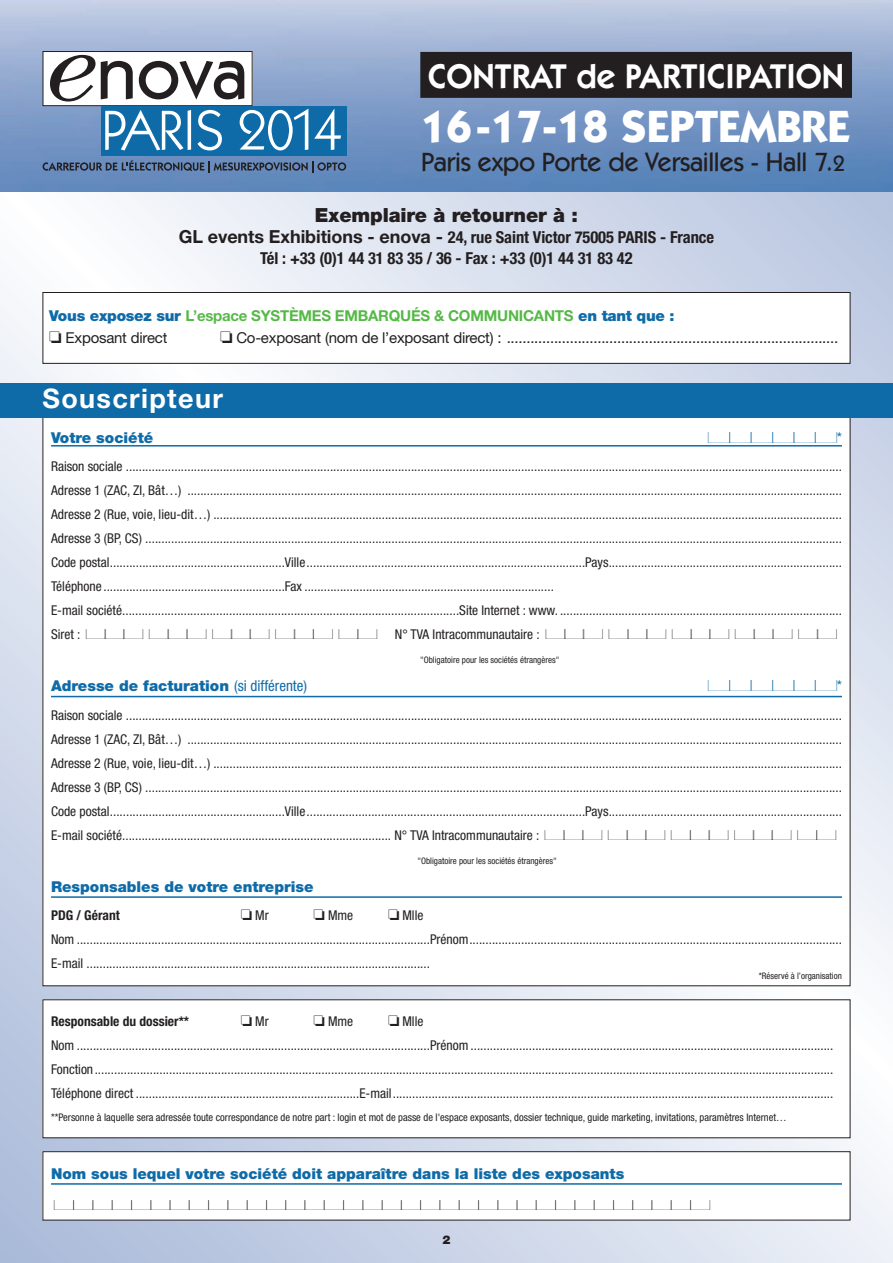
<style>
.page{position:relative;width:893px;height:1263px;background:#fff}
.page>*{position:absolute;margin:0;border:0;box-sizing:border-box;transform-origin:0 0}
.t1{font:700 45.45px "ITC Kabel Std";letter-spacing:.005em;color:#fff}
.t2{font:600 34.5px "ITC Kabel Std";color:#fff}
.t3{font:700 27px "Helvetica Neue LT Std";letter-spacing:.05em;color:#fff}
.t4{font:500 26.55px "ITC Kabel Std";letter-spacing:-.015em;color:#231f20}
.t5{font:900 19.5px "Helvetica Neue LT Std";letter-spacing:-.005em;color:#231f20}
.t6{font:700 condensed 16.5px/21px "Helvetica Neue LT Std";letter-spacing:-.005em;color:#231f20;text-align:center}
.t7{font:900 15px "Helvetica Neue LT Std";color:#0f6ba8}
.t8{font:15px "Helvetica Neue LT Std";letter-spacing:-.015em;color:#231f20}
.t9{font:700 15px "Helvetica Neue LT Std";letter-spacing:-.015em;color:#56b947}
.t10{font:15px "Peignes Plain";color:#0f6ba8;scale:2 1}
.t11{font:condensed 13.5px/24px "Helvetica Neue LT Std";color:#231f20}
.t12{font:13.5px "Peignes Plain";color:#231f20;scale:2 1}
.t13{font:700 condensed 13.5px "Helvetica Neue LT Std";color:#231f20}
.t14{font:13.5px "Peignes Plain";letter-spacing:-.02em;color:#231f20;scale:2 1}
.t15{font:900 12px "Helvetica Neue LT Std";color:#231f20}
.t16{font:condensed 10.5px "Helvetica Neue LT Std";color:#231f20}
.t17{font:condensed 9px "Helvetica Neue LT Std";color:#231f20}
.s1{font-size:22.35px}
.s2{font-stretch:normal;font-size:18px}
.s3{font-weight:900;color:#0f6ba8}
.s4{font-family:"Helvetica Neue LT Std"}
.s5{font-family:"Helvetica Neue LT Std";font-stretch:condensed}
.s6{font-family:"Peignes Plain";font-stretch:normal}
.s7{font-weight:400;font-stretch:condensed}
</style>
<div class="page">
<img style="left:0;top:0;width:893px;height:1263px">
<div style="left:43px;top:407px;width:807px;height:579px;background:#fff"></div>
<div style="left:43px;top:1152px;width:807px;height:68px;background:#fff"></div>
<div style="left:43px;top:1151px;width:807px;height:69px;border:1px solid #231f20"></div>
<svg style="left:43px;top:160px;width:303px;height:12px;background:#52698c"></svg>
<div style="left:43px;top:52px;width:209px;height:54px;background:#fff"></div>
<div style="left:43px;top:51px;width:210px;height:55px;border:1px solid #231f20"></div>
<svg style="left:139px;top:61px;width:105px;height:38px"></svg>
<svg style="left:50px;top:55px;width:83px;height:47px"></svg>
<div style="left:101px;top:106px;width:245px;height:49px;background:#0f6ba8"></div>
<svg style="left:105px;top:110px;width:86px;height:40px"></svg>
<svg style="left:198px;top:110px;width:24px;height:40px"></svg>
<svg style="left:240px;top:109px;width:68px;height:41px"></svg>
<svg style="left:314px;top:109px;width:27px;height:41px"></svg>
<div style="left:421px;top:53px;width:430px;height:44px;background:#231f20"></div>
<div style="left:420px;top:52px;width:432px;height:46px;border:1px solid #231f20"></div>
<div style="left:43px;top:292px;width:807px;height:71px;background:#fff"></div>
<div style="left:43px;top:292px;width:807px;height:72px;border:1px solid #231f20"></div>
<hr style="left:51px;top:445px;width:791px;height:1px;background:#0f6ba8">
<hr style="left:51px;top:696px;width:791px;height:1px;background:#0f6ba8">
<hr style="left:51px;top:896px;width:791px;height:2px;background:#0f6ba8">
<div style="left:43px;top:1000px;width:807px;height:138px;background:#fff"></div>
<hr style="left:51px;top:1183px;width:791px;height:2px;background:#0f6ba8">
<div style="left:0;top:383px;width:893px;height:34px;background:#0f6ba8"></div>
<h2 class="t2" style="left:428px;top:56px;width:418px">CONTRAT de PARTICIPATION</h2>
<h1 class="t1" style="left:421px;top:100px;width:430px">16-17-18 SEPTEMBRE</h1>
<h3 class="t4" style="left:421px;top:152px;width:425px">Paris expo Porte de Versailles - Hall 7.<span class="s1">2</span></h3>
<h3 class="t5" style="left:315px;top:208px;width:265px">Exemplaire à retourner à :</h3>
<p class="t6" style="left:179px;top:228px;width:537px"><span class="s2">GL events Exhibitions - enova -</span> 24, rue Saint Victor 75005 PARIS - France<br>Tél : +33 (0)1 44 31 83 35 / 36 - Fax : +33 (0)1 44 31 83 42</p>
<p class="t9" style="left:49px;top:310px;width:627px"><span class="s3">Vous exposez sur</span> L’espace SYSTÈMES EMBARQUÉS &amp; COMMUNICANTS <span class="s3">en tant que :</span></p>
<p class="t8" style="left:49px;top:333px;width:120px">□ Exposant direct</p>
<p class="t8" style="left:220px;top:333px;width:620px">□ Co-exposant (nom de l’exposant direct) : ....................................................................................</p>
<h3 class="t3" style="left:43px;top:389px;width:182px">Souscripteur</h3>
<p class="t7" style="left:51px;top:432px;width:104px">Votre société</p>
<p class="t10" style="left:708px;top:429px;width:68px">bbbbbb<span class="s4">*</span></p>
<p class="t11" style="left:51px;top:456px;width:792px">Raison sociale .............................................................................................................................................................................................................................<br>Adresse 1 (ZAC, ZI, Bât…) ..........................................................................................................................................................................................................<br>Adresse 2 (Rue, voie, lieu-dit…) ..................................................................................................................................................................................................<br>Adresse 3 (BP, CS) .......................................................................................................................................................................................................................<br>Code postal......................................................Ville......................................................................................Pays........................................................................<br>Téléphone ........................................................Fax .............................................................................<br>E-mail société........................................................................................................Site Internet : www. .......................................................................................</p>
<p class="t14" style="left:51px;top:627px;width:164px"><span class="s5">Siret :</span> bbb bbb bbb bbb bb</p>
<p class="t11" style="left:395px;top:624px;width:443px">N° TVA Intracommunautaire : <span class="s6">bbb bbb bbb bbb bb</span></p>
<p class="t17" style="left:420px;top:657px;width:141px">"Obligatoire pour les sociétés étrangères"</p>
<p class="t7" style="left:51px;top:681px;width:258px">Adresse de facturation <span class="s7">(si différente)</span></p>
<p class="t10" style="left:708px;top:677px;width:68px">bbbbbb<span class="s4">*</span></p>
<p class="t11" style="left:51px;top:704px;width:792px;text-align:justify">Raison sociale .............................................................................................................................................................................................................................<br>Adresse 1 (ZAC, ZI, Bât…) ..........................................................................................................................................................................................................<br>Adresse 2 (Rue, voie, lieu-dit…) ..................................................................................................................................................................................................<br>Adresse 3 (BP, CS) .......................................................................................................................................................................................................................<br>Code postal......................................................Ville......................................................................................Pays........................................................................<br>E-mail société................................................................................... N° TVA Intracommunautaire : <span class="s6">bbb bbb bbb bbb bb</span></p>
<p class="t17" style="left:417px;top:857px;width:141px">"Obligatoire pour les sociétés étrangères"</p>
<p class="t7" style="left:51px;top:881px;width:264px">Responsables de votre entreprise</p>
<p class="t13" style="left:51px;top:910px;width:70px">PDG / Gérant</p>
<p class="t11" style="left:241px;top:905px;width:29px">□ Mr</p>
<p class="t11" style="left:314px;top:905px;width:41px">□ Mme</p>
<p class="t11" style="left:51px;top:905px;width:792px;text-indent:337px">□ Mlle<br>Nom .............................................................................................................Prénom...................................................................................................................<br>E-mail ..........................................................................................................</p>
<p class="t17" style="left:759px;top:972px;width:85px">*Réservé à l’organisation</p>
<p class="t13" style="left:51px;top:1017px;width:140px">Responsable du dossier**</p>
<p class="t11" style="left:241px;top:1011px;width:29px">□ Mr</p>
<p class="t11" style="left:314px;top:1011px;width:41px">□ Mme</p>
<p class="t11" style="left:51px;top:1011px;width:784px;text-indent:337px">□ Mlle<br>Nom .............................................................................................................Prénom ................................................................................................................<br>Fonction....................................................................................................................................................................................................................................<br>Téléphone direct .....................................................................E-mail........................................................................................................................................</p>
<p class="t16" style="left:51px;top:1113px;width:737px">**Personne à laquelle sera adressée toute correspondance de notre part : login et mot de passe de l'espace exposants, dossier technique, guide marketing, invitations, paramètres Internet…</p>
<p class="t7" style="left:51px;top:1168px;width:575px">Nom sous lequel votre société doit apparaître dans la liste des exposants</p>
<p class="t12" style="left:54px;top:1197px;width:329px">bbbbbbbbbbbbbbbbbbbbbbbbbbbbbbbbbb</p>
<p class="t15" style="left:442px;top:1235px;width:10px">2</p>
</div>
